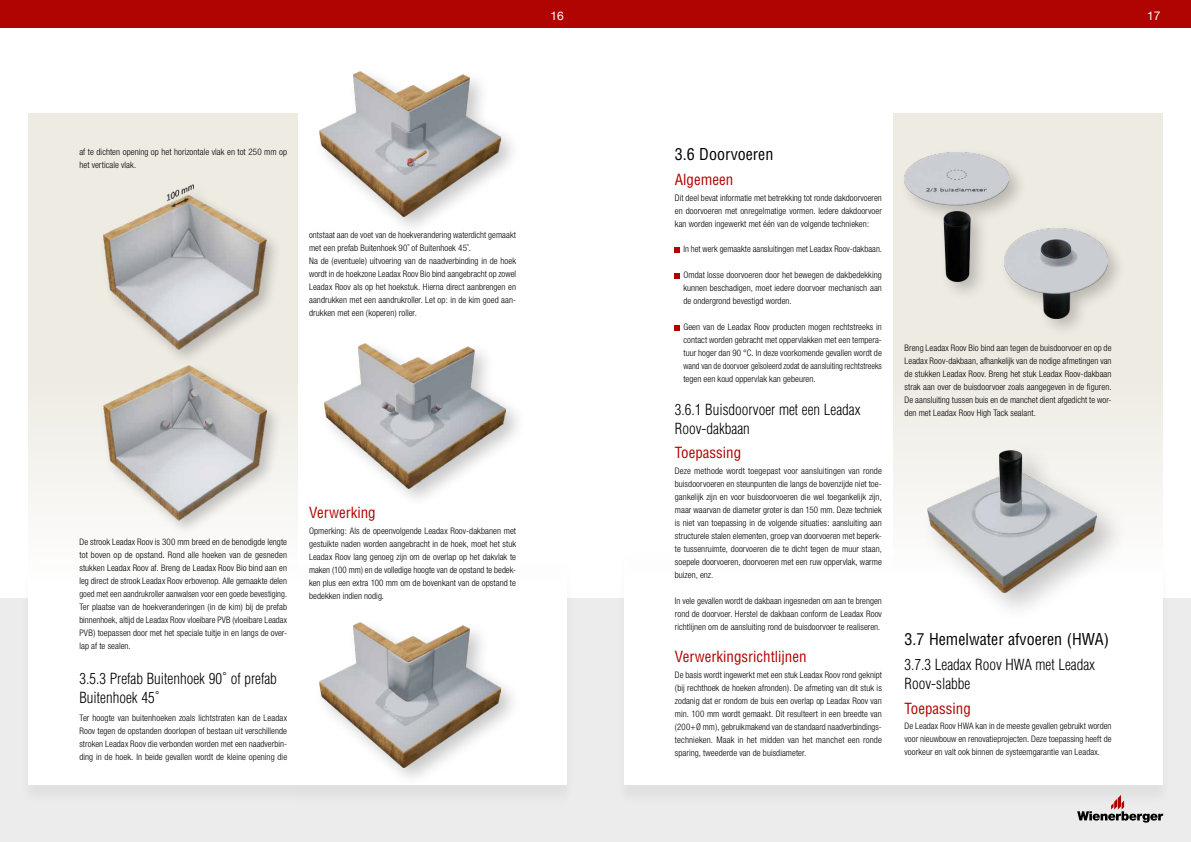
<style>
.page{position:relative;width:1191px;height:842px;background:#fff}
.page>*{position:absolute;margin:0;border:0;box-sizing:border-box;transform-origin:0 0}
.t1{font:condensed 16px "Helvetica";color:#000}
.t2{font:300 condensed 15px/19px "Helvetica";color:#000}
.t3{font:condensed 15px "Helvetica";color:#b00402}
.t4{font:12px "Helvetica Neue";color:#fff}
.t5{font:300 condensed 9px/13px "Helvetica Neue";letter-spacing:.005em;color:#000;text-align:justify}
</style>
<div class="page">
<div style="left:0;top:0;width:1191px;height:28px;background:#b00402"></div>
<div style="left:28px;top:113px;width:270px;height:485px;background:#eeebe3"></div>
<div style="left:893px;top:113px;width:269px;height:485px;background:#eeebe3"></div>
<div style="left:0;top:598px;width:1191px;height:244px;background:#ececec"></div>
<div style="left:614px;top:544px;width:558px;height:262px;background:#000;opacity:.05"></div>
<div style="left:624px;top:534px;width:538px;height:251px;background:#fff"></div>
<div style="left:19px;top:554px;width:557px;height:252px;background:#e8e8e8"></div>
<div style="left:28px;top:544px;width:539px;height:241px;background:#fff"></div>
<div style="left:99px;top:180px;width:184px;height:186px;background:#000;opacity:.22"></div>
<img style="left:103px;top:184px;width:163px;height:166px">
<img style="left:319px;top:72px;width:181px;height:145px">
<img style="left:325px;top:343px;width:181px;height:146px">
<div style="left:313px;top:617px;width:208px;height:172px;background:#000;opacity:.22"></div>
<img style="left:319px;top:622px;width:181px;height:146px">
<div style="left:99px;top:362px;width:184px;height:175px;background:#000;opacity:.22"></div>
<img style="left:103px;top:366px;width:163px;height:155px">
<svg style="left:675px;top:247px;width:5px;height:5px"></svg>
<svg style="left:675px;top:273px;width:5px;height:5px"></svg>
<svg style="left:675px;top:325px;width:5px;height:5px"></svg>
<div style="left:899px;top:147px;width:129px;height:155px;background:#000;opacity:.22"></div>
<img style="left:904px;top:153px;width:105px;height:128px">
<div style="left:999px;top:223px;width:128px;height:115px;background:#000;opacity:.22"></div>
<img style="left:1005px;top:229px;width:102px;height:89px">
<div style="left:919px;top:442px;width:209px;height:182px;background:#000;opacity:.22"></div>
<img style="left:927px;top:451px;width:170px;height:142px">
<svg style="left:1077px;top:795px;width:86px;height:28px"></svg>
<h3 class="t4" style="left:550px;top:7px;width:15px">16</h3>
<h3 class="t4" style="left:1147px;top:7px;width:15px">17</h3>
<p class="t5" style="left:79px;top:145px;width:209px">af te dichten opening op het horizontale vlak en tot 250 mm op het verticale vlak.</p>
<p class="t5" style="left:309px;top:228px;width:208px;text-align:left">ontstaat aan de voet van de hoekverandering waterdicht gemaakt met een prefab Buitenhoek 90˚ of Buitenhoek 45˚.<br>Na de (eventuele) uitvoering van de naadverbinding in de hoek wordt in de hoekzone Leadax Roov Bio bind aangebracht op zowel Leadax Roov als op het hoekstuk. Hierna direct aanbrengen en aandrukken met een aandrukroller. Let op: in de kim goed aan&shy;drukken met een (koperen) roller.</p>
<p class="t5" style="left:79px;top:535px;width:209px">De strook Leadax Roov is 300 mm breed en de benodigde lengte tot boven op de opstand. Rond alle hoeken van de gesneden stukken Leadax Roov af. Breng de Leadax Roov Bio bind aan en leg direct de strook Leadax Roov erbovenop. Alle gemaakte delen goed met een aandrukroller aanwalsen voor een goede bevestiging.<br>Ter plaatse van de hoekveranderingen (in de kim) bij de prefab binnenhoek, altijd de Leadax Roov vloeibare PVB (vloeibare Leadax PVB) toepassen door met het speciale tuitje in en langs de over&shy;lap af te sealen.</p>
<h2 class="t2" style="left:79px;top:669px;width:199px">3.5.3 Prefab Buitenhoek 90˚ of prefab<br>Buitenhoek 45˚</h2>
<p class="t5" style="left:79px;top:711px;width:209px">Ter hoogte van buitenhoeken zoals lichtstraten kan de Leadax Roov tegen de opstanden doorlopen of bestaan uit verschillende stroken Leadax Roov die verbonden worden met een naadverbin&shy;ding in de hoek. In beide gevallen wordt de kleine opening die</p>
<h2 class="t3" style="left:309px;top:503px;width:68px">Verwerking</h2>
<p class="t5" style="left:309px;top:524px;width:208px">Opmerking: Als de opeenvolgende Leadax Roov-dakbanen met gestuikte naden worden aangebracht in de hoek, moet het stuk Leadax Roov lang genoeg zijn om de overlap op het dakvlak te maken (100 mm) en de volledige hoogte van de opstand te bedek&shy;ken plus een extra 100 mm om de bovenkant van de opstand te bedekken indien nodig.</p>
<h1 class="t1" style="left:675px;top:144px;width:100px">3.6 Doorvoeren</h1>
<h2 class="t3" style="left:675px;top:170px;width:60px">Algemeen</h2>
<p class="t5" style="left:675px;top:191px;width:208px">Dit deel bevat informatie met betrekking tot ronde dakdoorvoeren en doorvoeren met onregelmatige vormen. Iedere dakdoorvoer kan worden ingewerkt met één van de volgende technieken:</p>
<p class="t5" style="left:683px;top:242px;width:200px">In het werk gemaakte aansluitingen met Leadax Roov-dakbaan.</p>
<p class="t5" style="left:683px;top:268px;width:200px">Omdat losse doorvoeren door het bewegen de dakbedekking kunnen beschadigen, moet iedere doorvoer mechanisch aan de ondergrond bevestigd worden.</p>
<p class="t5" style="left:683px;top:320px;width:200px">Geen van de Leadax Roov producten mogen rechtstreeks in contact worden gebracht met oppervlakken met een tempera&shy;tuur hoger dan 90 °C. In deze voorkomende gevallen wordt de wand van de doorvoer geïsoleerd zodat de aansluiting rechtstreeks tegen een koud oppervlak kan gebeuren.</p>
<h2 class="t2" style="left:675px;top:400px;width:187px">3.6.1 Buisdoorvoer met een Leadax<br>Roov-dakbaan</h2>
<h2 class="t3" style="left:675px;top:444px;width:68px">Toepassing</h2>
<p class="t5" style="left:675px;top:464px;width:208px">Deze methode wordt toegepast voor aansluitingen van ronde buisdoorvoeren en steunpunten die langs de bovenzijde niet toe&shy;gankelijk zijn en voor buisdoorvoeren die wel toegankelijk zijn, maar waarvan de diameter groter is dan 150 mm. Deze techniek is niet van toepassing in de volgende situaties: aansluiting aan structurele stalen elementen, groep van doorvoeren met beperk&shy;te tussenruimte, doorvoeren die te dicht tegen de muur staan, soepele doorvoeren, doorvoeren met een ruw oppervlak, warme buizen, enz.</p>
<p class="t5" style="left:675px;top:594px;width:208px">In vele gevallen wordt de dakbaan ingesneden om aan te brengen rond de doorvoer. Herstel de dakbaan conform de Leadax Roov richtlijnen om de aansluiting rond de buisdoorvoer te realiseren.</p>
<h2 class="t3" style="left:675px;top:647px;width:133px">Verwerkingsrichtlijnen</h2>
<p class="t5" style="left:675px;top:668px;width:208px">De basis wordt ingewerkt met een stuk Leadax Roov rond geknipt (bij rechthoek de hoeken afronden). De afmeting van dit stuk is zodanig dat er rondom de buis een overlap op Leadax Roov van min. 100 mm wordt gemaakt. Dit resulteert in een breedte van (200+Ø mm), gebruikmakend van de standaard naadverbindings&shy;technieken. Maak in het midden van het manchet een ronde sparing, tweederde van de buisdiameter.</p>
<p class="t5" style="left:904px;top:342px;width:208px">Breng Leadax Roov Bio bind aan tegen de buisdoorvoer en op de Leadax Roov-dakbaan, afhankelijk van de nodige afmetingen van de stukken Leadax Roov. Breng het stuk Leadax Roov-dakbaan strak aan over de buisdoorvoer zoals aangegeven in de figuren.<br>De aansluiting tussen buis en de manchet dient afgedicht te wor&shy;den met Leadax Roov High Tack sealant.</p>
<h1 class="t1" style="left:904px;top:629px;width:206px">3.7 Hemelwater afvoeren (HWA)</h1>
<h2 class="t2" style="left:904px;top:655px;width:192px">3.7.3 Leadax Roov HWA met Leadax<br>Roov-slabbe</h2>
<h2 class="t3" style="left:904px;top:699px;width:68px">Toepassing</h2>
<p class="t5" style="left:904px;top:720px;width:208px">De Leadax Roov HWA kan in de meeste gevallen gebruikt worden voor nieuwbouw en renovatieprojecten. Deze toepassing heeft de voorkeur en valt ook binnen de systeemgarantie van Leadax.</p>
</div>
